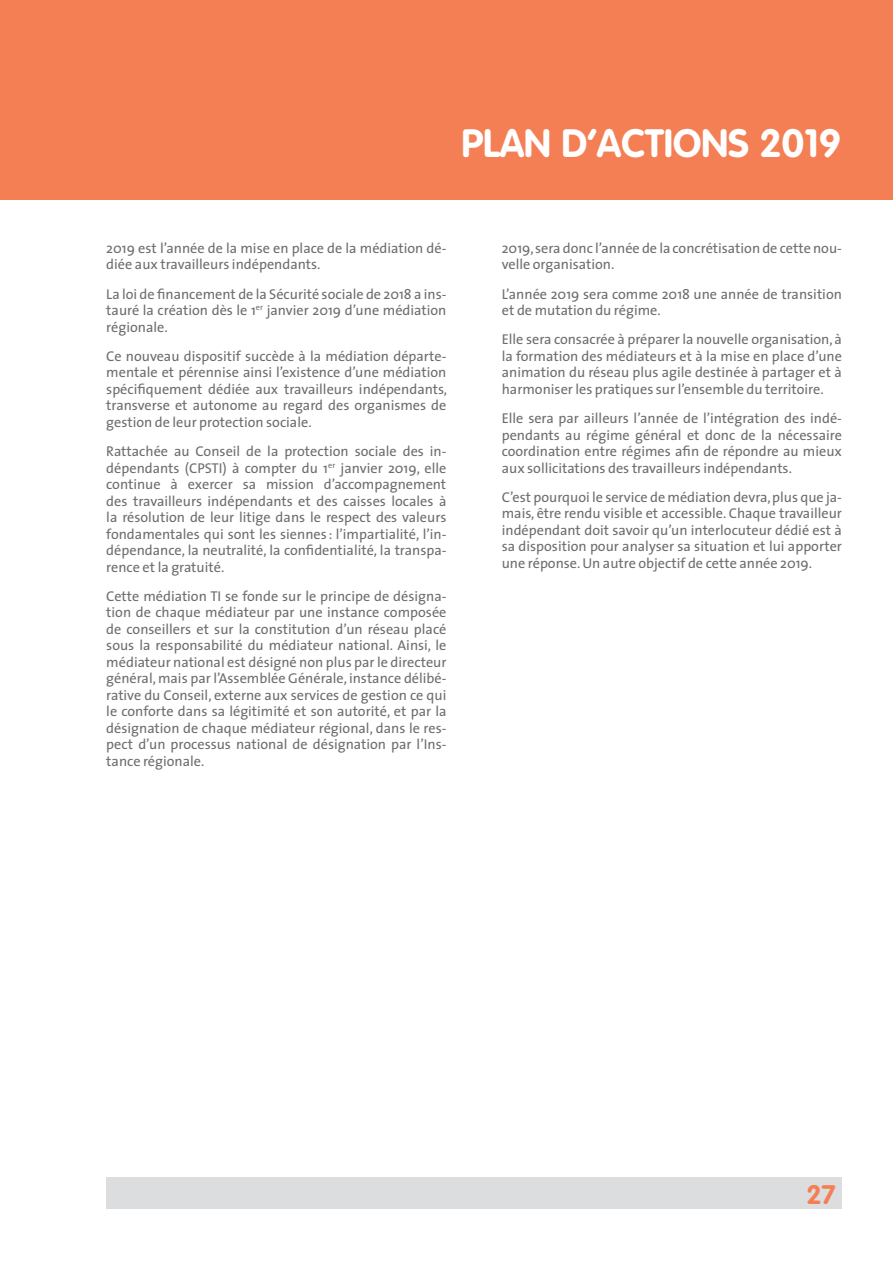
<style>
.page{position:relative;width:893px;height:1263px;background:#fff}
.page>*{position:absolute;margin:0;border:0;box-sizing:border-box;transform-origin:0 0}
.t1{font:700 39px "VAG Rounded";color:#fff}
.t2{font:700 26.4px "VAG Rounded";color:#f47f54}
.t3{font:14.25px/16.5px "The Sans";color:#6c6d70;text-align:justify}
</style>
<div class="page">
<div style="left:106px;top:1177px;width:736px;height:32px;background:#dcdddf"></div>
<div style="left:0;top:0;width:893px;height:200px;background:#f47f54"></div>
<h1 class="t1" style="left:461px;top:121px;width:381px">PLAN D’ACTIONS 2019</h1>
<p class="t3" style="left:106px;top:239px;width:342px">2019 est l’année de la mise en place de la médiation dé&shy;diée aux travailleurs indépendants.</p>
<p class="t3" style="left:106px;top:285px;width:342px">La loi de financement de la Sécurité sociale de 2018 a ins&shy;tauré la création dès le 1<sup>er</sup> janvier 2019 d’une médiation régionale.</p>
<p class="t3" style="left:106px;top:347px;width:342px">Ce nouveau dispositif succède à la médiation départe&shy;mentale et pérennise ainsi l’existence d’une médiation spécifiquement dédiée aux travailleurs indépendants, transverse et autonome au regard des organismes de gestion de leur protection sociale.</p>
<p class="t3" style="left:106px;top:443px;width:342px">Rattachée au Conseil de la protection sociale des in&shy;dépendants (CPSTI) à compter du 1<sup>er</sup> janvier 2019, elle continue à exercer sa mission d’accompagnement des travailleurs indépendants et des caisses locales à la résolution de leur litige dans le respect des valeurs fondamentales qui sont les siennes : l’impartialité, l’in&shy;dépendance, la neutralité, la confidentialité, la transpa&shy;rence et la gratuité.</p>
<p class="t3" style="left:106px;top:587px;width:342px">Cette médiation TI se fonde sur le principe de désigna&shy;tion de chaque médiateur par une instance composée de conseillers et sur la constitution d’un réseau placé sous la responsabilité du médiateur national. Ainsi, le médiateur national est désigné non plus par le directeur général, mais par l’Assemblée Générale, instance délibé&shy;rative du Conseil, externe aux services de gestion ce qui le conforte dans sa légitimité et son autorité, et par la désignation de chaque médiateur régional, dans le res&shy;pect d’un processus national de désignation par l’Ins&shy;tance régionale.</p>
<p class="t3" style="left:502px;top:239px;width:342px">2019, sera donc l’année de la concrétisation de cette nou&shy;velle organisation.</p>
<p class="t3" style="left:502px;top:285px;width:342px">L’année 2019 sera comme 2018 une année de transition et de mutation du régime.</p>
<p class="t3" style="left:502px;top:331px;width:342px">Elle sera consacrée à préparer la nouvelle organisation, à la formation des médiateurs et à la mise en place d’une animation du réseau plus agile destinée à partager et à harmoniser les pratiques sur l’ensemble du territoire.</p>
<p class="t3" style="left:502px;top:410px;width:342px">Elle sera par ailleurs l’année de l’intégration des indé&shy;pendants au régime général et donc de la nécessaire coordination entre régimes afin de répondre au mieux aux sollicitations des travailleurs indépendants.</p>
<p class="t3" style="left:502px;top:488px;width:342px">C’est pourquoi le service de médiation devra, plus que ja&shy;mais, être rendu visible et accessible. Chaque travailleur indépendant doit savoir qu’un interlocuteur dédié est à sa disposition pour analyser sa situation et lui apporter une réponse. Un autre objectif de cette année 2019.</p>
<h2 class="t2" style="left:806px;top:1179px;width:31px">27</h2>
</div>
